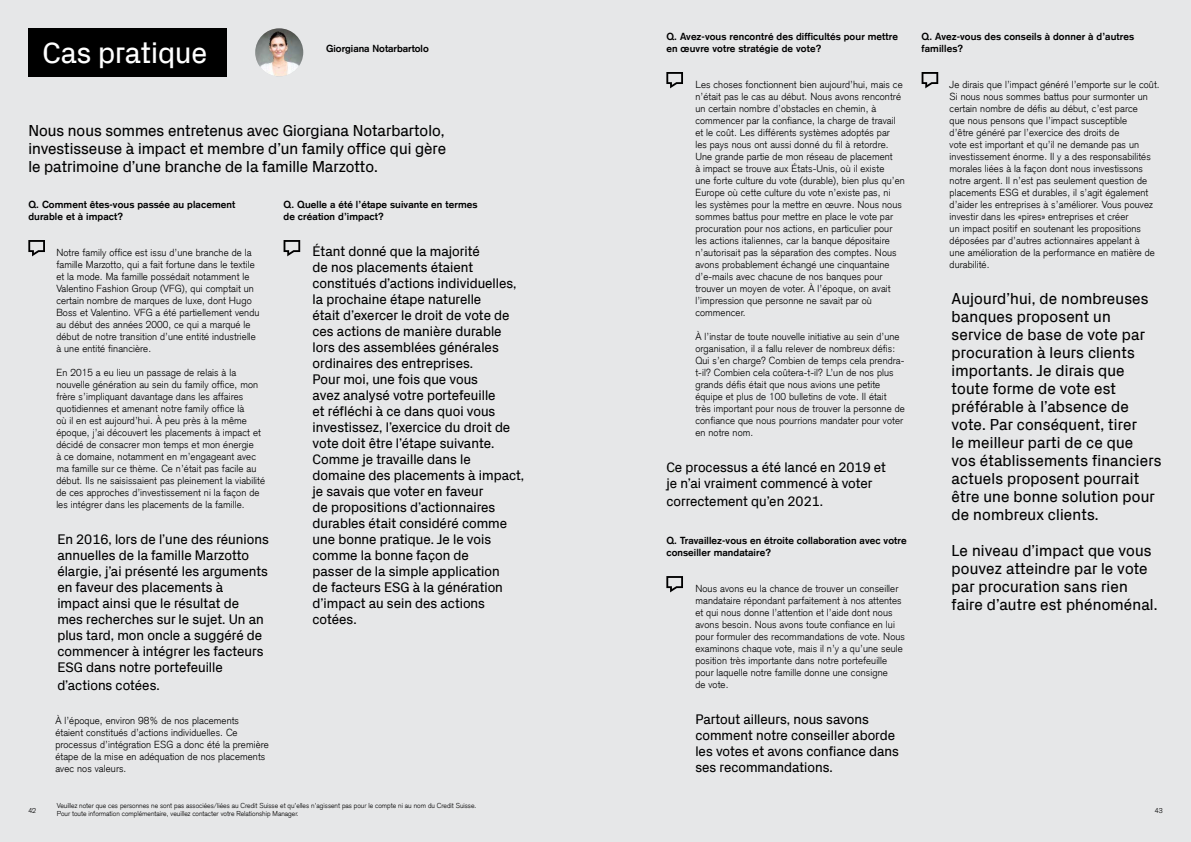
<style>
.page{position:relative;width:1191px;height:842px;background:#e6e7e8}
.page>*{position:absolute;margin:0;border:0;box-sizing:border-box;transform-origin:0 0}
.t1{font:30px "Credit Suisse Headline";color:#fff}
.t2{font:16px/18px "Credit Suisse Headline";letter-spacing:.01em;color:#000}
.t3{font:14px/16px "Credit Suisse Headline";color:#000}
.t4{font:300 10px/12px "Credit Suisse Type";letter-spacing:.01em;color:#000}
.t5{font:700 10px/12px "Credit Suisse Type";letter-spacing:.01em;color:#000}
.t6{font:300 7px/8px "Credit Suisse Type";color:#000}
</style>
<div class="page">
<svg style="left:283px;top:240px;width:17px;height:16px"></svg>
<svg style="left:666px;top:72px;width:17px;height:16px"></svg>
<svg style="left:666px;top:576px;width:17px;height:16px"></svg>
<img style="left:255px;top:28px;width:48px;height:48px;border-radius:24px">
<svg style="left:921px;top:72px;width:17px;height:16px"></svg>
<svg style="left:28px;top:240px;width:17px;height:16px"></svg>
<div style="left:28px;top:28px;width:199px;height:48px;background:#000"></div>
<h1 class="t1" style="left:43px;top:31px;width:166px">Cas pratique</h1>
<p class="t5" style="left:326px;top:43px;width:104px">Giorgiana Notarbartolo</p>
<h2 class="t2" style="left:28px;top:121px;width:419px;text-align:justify">Nous nous sommes entretenus avec Giorgiana Notarbartolo, investisseuse à impact et membre d’un family office qui gère le patrimoine d’une branche de la famille Marzotto.</h2>
<p class="t5" style="left:28px;top:199px;width:208px">Q. Comment êtes-vous passée au placement durable et à impact?</p>
<p class="t4" style="left:56px;top:247px;width:205px">Notre family office est issu d’une branche de la famille Marzotto, qui a fait fortune dans le textile et la mode. Ma famille possédait notamment le Valentino Fashion Group (VFG), qui comptait un certain nombre de marques de luxe, dont Hugo Boss et Valentino. VFG a été partiellement vendu au début des années 2000, ce qui a marqué le début de notre transition d’une entité industrielle à une entité financière.</p>
<p class="t4" style="left:56px;top:367px;width:210px">En 2015 a eu lieu un passage de relais à la nouvelle génération au sein du family office, mon frère s’impliquant davantage dans les affaires quotidiennes et amenant notre family office là<br>où il en est aujourd’hui. À peu près à la même époque, j’ai découvert les placements à impact et décidé de consacrer mon temps et mon énergie<br>à ce domaine, notamment en m’engageant avec ma famille sur ce thème. Ce n’était pas facile au début. Ils ne saisissaient pas pleinement la viabilité de ces approches d’investissement ni la façon de les intégrer dans les placements de la famille.</p>
<p class="t3" style="left:57px;top:531px;width:213px">En 2016, lors de l’une des réunions annuelles de la famille Marzotto élargie, j’ai présenté les arguments en faveur des placements à impact ainsi que le résultat de<br>mes recherches sur le sujet. Un an plus tard, mon oncle a suggéré de commencer à intégrer les facteurs<br>ESG dans notre portefeuille</p>
<h3 class="t3" style="left:57px;top:677px;width:104px">d’actions cotées.</h3>
<p class="t4" style="left:55px;top:715px;width:215px">À l’époque, environ 98% de nos placements étaient constitués d’actions individuelles. Ce processus d’intégration ESG a donc été la première étape de la mise en adéquation de nos placements avec nos valeurs.</p>
<p class="t5" style="left:283px;top:199px;width:195px">Q. Quelle a été l’étape suivante en termes de création d’impact?</p>
<p class="t3" style="left:312px;top:243px;width:213px">Étant donné que la majorité<br>de nos placements étaient constitués d’actions individuelles, la prochaine étape naturelle<br>était d’exercer le droit de vote de ces actions de manière durable lors des assemblées générales ordinaires des entreprises.<br>Pour moi, une fois que vous<br>avez analysé votre portefeuille<br>et réfléchi à ce dans quoi vous investissez, l’exercice du droit de vote doit être l’étape suivante.<br>Comme je travaille dans le domaine des placements à impact, je savais que voter en faveur<br>de propositions d’actionnaires durables était considéré comme une bonne pratique. Je le vois comme la bonne façon de<br>passer de la simple application<br>de facteurs ESG à la génération d’impact au sein des actions cotées.</p>
<p class="t5" style="left:666px;top:31px;width:233px">Q. Avez-vous rencontré des difficultés pour mettre en œuvre votre stratégie de vote?</p>
<p class="t4" style="left:695px;top:79px;width:211px">Les choses fonctionnent bien aujourd’hui, mais ce n’était pas le cas au début. Nous avons rencontré un certain nombre d’obstacles en chemin, à commencer par la confiance, la charge de travail et le coût. Les différents systèmes adoptés par<br>les pays nous ont aussi donné du fil à retordre.<br>Une grande partie de mon réseau de placement<br>à impact se trouve aux États-Unis, où il existe<br>une forte culture du vote (durable), bien plus qu’en Europe où cette culture du vote n’existe pas, ni<br>les systèmes pour la mettre en œuvre. Nous nous sommes battus pour mettre en place le vote par procuration pour nos actions, en particulier pour les actions italiennes, car la banque dépositaire n’autorisait pas la séparation des comptes. Nous avons probablement échangé une cinquantaine d’e-mails avec chacune de nos banques pour trouver un moyen de voter. À l’époque, on avait l’impression que personne ne savait par où commencer.</p>
<p class="t4" style="left:695px;top:331px;width:211px">À l’instar de toute nouvelle initiative au sein d’une organisation, il a fallu relever de nombreux défis:<br>Qui s’en charge? Combien de temps cela prendra&shy;t-il? Combien cela coûtera-t-il? L’un de nos plus grands défis était que nous avions une petite équipe et plus de 100 bulletins de vote. Il était<br>très important pour nous de trouver la personne de confiance que nous pourrions mandater pour voter en notre nom.</p>
<h3 class="t3" style="left:666px;top:459px;width:221px">Ce processus a été lancé en 2019 et je n’ai vraiment commencé à voter</h3>
<h3 class="t3" style="left:666px;top:493px;width:158px">correctement qu’en 2021.</h3>
<p class="t5" style="left:666px;top:535px;width:242px">Q. Travaillez-vous en étroite collaboration avec votre conseiller mandataire?</p>
<p class="t4" style="left:695px;top:583px;width:211px">Nous avons eu la chance de trouver un conseiller mandataire répondant parfaitement à nos attentes et qui nous donne l’attention et l’aide dont nous avons besoin. Nous avons toute confiance en lui pour formuler des recommandations de vote. Nous examinons chaque vote, mais il n’y a qu’une seule position très importante dans notre portefeuille pour laquelle notre famille donne une consigne<br>de vote.</p>
<h3 class="t3" style="left:695px;top:711px;width:205px">Partout ailleurs, nous savons comment notre conseiller aborde les votes et avons confiance dans ses recommandations.</h3>
<p class="t5" style="left:921px;top:31px;width:214px">Q. Avez-vous des conseils à donner à d’autres familles?</p>
<p class="t4" style="left:949px;top:79px;width:211px">Je dirais que l’impact généré l’emporte sur le coût.<br>Si nous nous sommes battus pour surmonter un certain nombre de défis au début, c’est parce<br>que nous pensons que l’impact susceptible<br>d’être généré par l’exercice des droits de<br>vote est important et qu’il ne demande pas un investissement énorme. Il y a des responsabilités morales liées à la façon dont nous investissons notre argent. Il n’est pas seulement question de placements ESG et durables, il s’agit également d’aider les entreprises à s’améliorer. Vous pouvez investir dans les «pires» entreprises et créer<br>un impact positif en soutenant les propositions déposées par d’autres actionnaires appelant à<br>une amélioration de la performance en matière de durabilité.</p>
<p class="t2" style="left:951px;top:289px;width:211px">Aujourd’hui, de nombreuses banques proposent un service de base de vote par procuration à leurs clients importants. Je dirais que toute forme de vote est préférable à l’absence de vote. Par conséquent, tirer<br>le meilleur parti de ce que vos établissements financiers actuels proposent pourrait être une bonne solution pour de nombreux clients.</p>
<h2 class="t2" style="left:951px;top:541px;width:207px">Le niveau d’impact que vous pouvez atteindre par le vote par procuration sans rien faire d’autre est phénoménal.</h2>
<p class="t6" style="left:57px;top:802px;width:421px">Veuillez noter que ces personnes ne sont pas associées/liées au Credit Suisse et qu’elles n’agissent pas pour le compte ni au nom du Credit Suisse.<br>Pour toute information complémentaire, veuillez contacter votre Relationship Manager.</p>
<p class="t6" style="left:28px;top:806px;width:9px">42</p>
<p class="t6" style="left:1154px;top:806px;width:9px">43</p>
</div>
